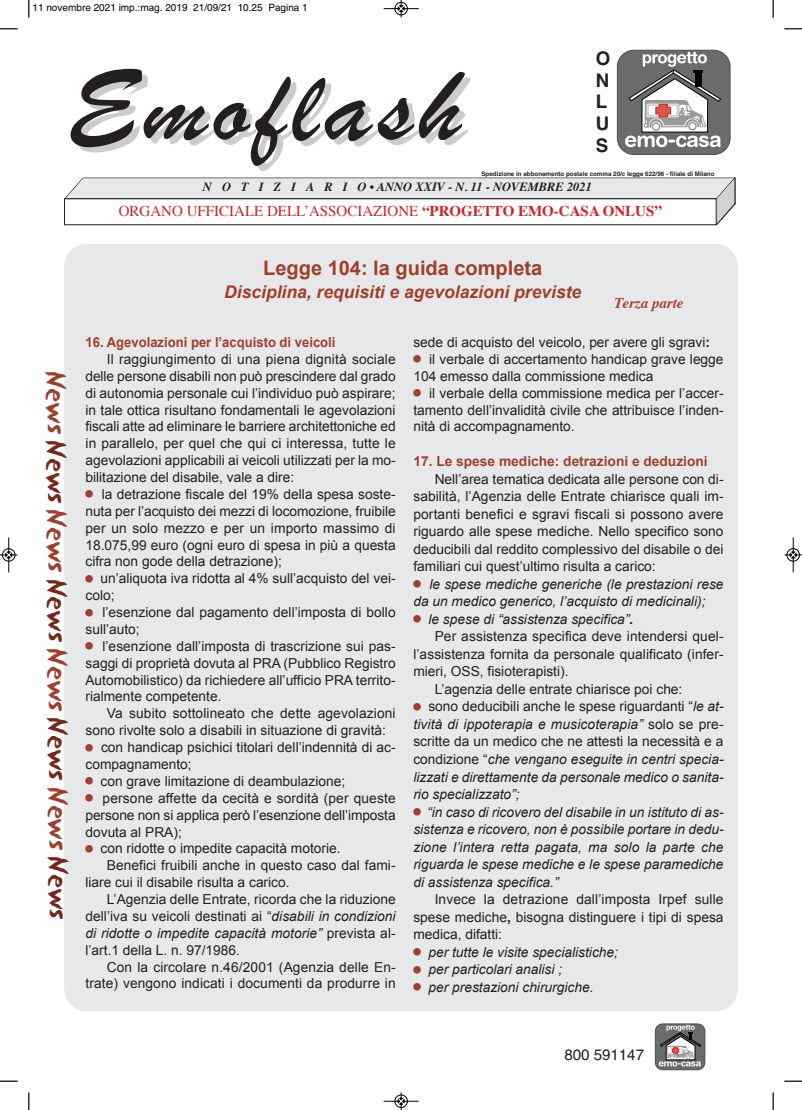
<style>
.page{position:relative;width:802px;height:1110px;background:#fff}
.page>*{position:absolute;margin:0;border:0;box-sizing:border-box;transform-origin:0 0}
.t1{font:105px "Brush Script";letter-spacing:.05em;color:#231f20;scale:1.1 1}
.t2{font:22.5px "Sand";letter-spacing:-.055em;color:#a13f2d}
.t3{font:700 20px "Arial";color:#a13f2d}
.t4{font:700 18.75px/21.8px "Helvetica";color:#231f20}
.t5{font:italic 700 17.5px "Arial";color:#a13f2d}
.t6{font:15.12px "Helvetica";color:#231f20}
.t7{font:15px "Times";color:#d1232a}
.t8{font:italic 700 15px "Times";color:#a13f2d}
.t9{font:13.75px/16.9px "Arial";color:#231f20;text-align:justify}
.t10{font:italic 13.75px/17.5px "Arial";color:#231f20;text-align:justify}
.t11{font:700 13.75px "Arial";color:#a13f2d}
.t12{font:700 13.75px "Arial";color:#a13f2d;scale:.95 1}
.t13{font:italic 700 12.5px "Times";color:#231f20}
.t14{font:10px "Helvetica";color:#000}
.t15{font:700 6.25px "Helvetica";color:#231f20}
.s1{font-weight:700}
.s2{color:#742817}
.s3{font-style:italic}
.s4{font-style:normal}
</style>
<div class="page">
<div style="left:64px;top:244px;width:673px;height:767px;background:#e7e8e9;border-radius:22px"></div>
<svg style="left:655px;top:1024px;width:50px;height:46px"></svg>
<div style="left:655px;top:1024px;width:50px;height:46px;border:1px solid #4d4d4d;border-radius:7px"></div>
<svg style="left:658px;top:1024px;width:43px;height:42px;background:#8c8988"></svg>
<div style="left:617px;top:50px;width:113px;height:105px;background:#6b6b6b;border-radius:17px"></div>
<div style="left:617px;top:50px;width:113px;height:105px;border:1px solid #4d4d4d;border-radius:17px"></div>
<svg style="left:625px;top:52px;width:96px;height:95px"></svg>
<svg style="left:64px;top:177px;width:672px;height:49px"></svg>
<div style="left:64px;top:198px;width:652px;height:27px;border:1px solid #231f20"></div>
<svg style="left:28px;top:0;width:2px;height:18px"></svg>
<svg style="left:0;top:28px;width:18px;height:2px"></svg>
<svg style="left:772px;top:0;width:2px;height:18px"></svg>
<svg style="left:784px;top:28px;width:18px;height:2px"></svg>
<svg style="left:28px;top:1092px;width:2px;height:18px"></svg>
<svg style="left:0;top:1081px;width:18px;height:1px"></svg>
<svg style="left:772px;top:1092px;width:2px;height:18px"></svg>
<svg style="left:784px;top:1081px;width:18px;height:1px"></svg>
<div style="left:394px;top:2px;width:14px;height:13px;border:1px solid #fff;border-radius:50%"></div>
<hr style="left:383px;top:8px;width:35px;height:1px;background:#000">
<div style="left:395px;top:2px;width:12px;height:13px;border:1px solid #000;border-radius:50%"></div>
<svg style="left:398px;top:0;width:6px;height:17px"></svg>
<div style="left:394px;top:1094px;width:14px;height:14px;border:1px solid #fff;border-radius:50%"></div>
<hr style="left:383px;top:1101px;width:35px;height:1px;background:#000">
<div style="left:395px;top:1095px;width:12px;height:13px;border:1px solid #000;border-radius:50%"></div>
<svg style="left:398px;top:1092px;width:6px;height:18px"></svg>
<div style="left:2px;top:548px;width:13px;height:14px;border:1px solid #fff;border-radius:50%"></div>
<hr style="left:9px;top:537px;width:1px;height:35px;background:#000">
<div style="left:2px;top:548px;width:13px;height:13px;border:1px solid #000;border-radius:50%"></div>
<svg style="left:0;top:552px;width:18px;height:6px"></svg>
<div style="left:786px;top:548px;width:13px;height:14px;border:1px solid #fff;border-radius:50%"></div>
<hr style="left:793px;top:537px;width:1px;height:35px;background:#000">
<div style="left:786px;top:548px;width:13px;height:13px;border:1px solid #000;border-radius:50%"></div>
<svg style="left:784px;top:552px;width:18px;height:6px"></svg>
<p class="t14" style="left:32px;top:4px;width:277px">11 novembre 2021 imp.:mag. 2019 21/09/21 10.25 Pagina 1</p>
<h1 class="t1" style="left:67px;top:46px;width:360px">Emoflash</h1>
<h3 class="t4" style="left:596px;top:49px;width:16px">O<br>N<br>L<br>U<br>S</h3>
<p class="t15" style="left:481px;top:172px;width:234px">Spedizione in abbonamento postale comma 20/c legge 622/96 - filiale di Milano</p>
<p class="t13" style="left:203px;top:182px;width:390px">N O T I Z I A R I O •ANNO XXIV - N. 11 - NOVembRe 2021</p>
<p class="t7" style="left:119px;top:205px;width:544px">ORGANO UFFICIALE DELL’ASSOCIAZIONE <span class="s1">“PROGETTO EMO-CASA ONLUS”</span></p>
<h2 class="t2" style="left:71px;top:371px;width:549px;rotate:90deg">News <span class="s2">News</span> News <span class="s2">News</span> News <span class="s2">News</span> News <span class="s2">News</span></h2>
<h3 class="t3" style="left:263px;top:257px;width:280px">Legge 104: la guida completa</h3>
<p class="t5" style="left:224px;top:282px;width:358px">Disciplina, requisiti e agevolazioni previste</p>
<p class="t8" style="left:614px;top:297px;width:71px">Terza parte</p>
<p class="t12" style="left:85px;top:335px;width:265px">16. Agevolazioni per l’acquisto di veicoli</p>
<p class="t9" style="left:85px;top:351px;width:312px;text-indent:21px">Il raggiungimento di una piena dignità sociale delle persone disabili non può prescindere dal grado di autonomia personale cui l’individuo può aspirare; in tale ottica risultano fondamentali le agevolazioni fiscali atte ad eliminare le barriere architettoniche ed in parallelo, per quel che qui ci interessa, tutte le agevolazioni applicabili ai veicoli utilizzati per la mo&shy;bilitazione del disabile, vale a dire:</p>
<p class="t9" style="left:85px;top:486px;width:312px"><sup>■</sup> la detrazione fiscale del 19% della spesa soste&shy;nuta per l’acquisto dei mezzi di locomozione, fruibile per un solo mezzo e per un importo massimo di 18.075,99 euro (ogni euro di spesa in più a questa cifra non gode della detrazione);</p>
<p class="t9" style="left:85px;top:570px;width:312px"><sup>■</sup> un’aliquota iva ridotta al 4% sull’acquisto del vei&shy;colo;</p>
<p class="t9" style="left:85px;top:604px;width:312px"><sup>■</sup> l’esenzione dal pagamento dell’imposta di bollo sull’auto;</p>
<p class="t9" style="left:85px;top:638px;width:312px"><sup>■</sup> l’esenzione dall’imposta di trascrizione sui pas&shy;saggi di proprietà dovuta al PRA (Pubblico Registro Automobilistico) da richiedere all’ufficio PRA territo&shy;rialmente competente.</p>
<p class="t9" style="left:85px;top:705px;width:312px;text-indent:21px">Va subito sottolineato che dette agevolazioni sono rivolte solo a disabili in situazione di gravità:</p>
<p class="t9" style="left:85px;top:739px;width:312px"><sup>■</sup> con handicap psichici titolari dell’indennità di ac&shy;compagnamento;</p>
<p class="t9" style="left:85px;top:773px;width:261px"><sup>■</sup> con grave limitazione di deambulazione;</p>
<p class="t9" style="left:85px;top:789px;width:312px"><sup>■</sup> persone affette da cecità e sordità (per queste persone non si applica però l’esenzione dell’imposta dovuta al PRA);</p>
<p class="t9" style="left:85px;top:840px;width:256px"><sup>■</sup> con ridotte o impedite capacità motorie.</p>
<p class="t9" style="left:107px;top:857px;width:290px">Benefici fruibili anche in questo caso dal fami-</p>
<p class="t9" style="left:85px;top:874px;width:206px">liare cui il disabile risulta a carico.</p>
<p class="t9" style="left:107px;top:891px;width:290px">L’Agenzia delle Entrate, ricorda che la riduzione</p>
<p class="t9" style="left:85px;top:908px;width:312px">dell’iva su veicoli destinati ai “<span class="s3">disabili in condizioni</span></p>
<p class="t10" style="left:85px;top:924px;width:312px">di ridotte o impedite capacità motorie” <span class="s4">prevista al-</span></p>
<p class="t9" style="left:85px;top:941px;width:156px">l’art.1 della L. n. 97/1986.</p>
<p class="t9" style="left:107px;top:958px;width:290px">Con la circolare n.46/2001 (Agenzia delle En-</p>
<p class="t9" style="left:85px;top:975px;width:312px">trate) vengono indicati i documenti da produrre in</p>
<p class="t9" style="left:413px;top:334px;width:298px">sede di acquisto del veicolo, per avere gli sgravi<span class="s1">:</span></p>
<p class="t9" style="left:413px;top:351px;width:312px"><sup>■</sup> il verbale di accertamento handicap grave legge<br>104 emesso dalla commissione medica</p>
<p class="t9" style="left:413px;top:384px;width:312px"><sup>■</sup> il verbale della commissione medica per l’accer&shy;tamento dell’invalidità civile che attribuisce l’inden&shy;nità di accompagnamento.</p>
<p class="t11" style="left:413px;top:454px;width:296px">17. Le spese mediche: detrazioni e deduzioni</p>
<p class="t9" style="left:413px;top:470px;width:312px;line-height:17.5px;text-indent:21px">Nell’area tematica dedicata alle persone con di&shy;sabilità, l’Agenzia delle Entrate chiarisce quali im&shy;portanti benefici e sgravi fiscali si possono avere riguardo alle spese mediche. Nello specifico sono deducibili dal reddito complessivo del disabile o dei familiari cui quest’ultimo risulta a carico:</p>
<p class="t10" style="left:413px;top:575px;width:312px"><sup>■</sup> le spese mediche generiche (le prestazioni rese da un medico generico, l’acquisto di medicinali);</p>
<p class="t10" style="left:413px;top:610px;width:221px"><sup>■</sup> le spese di “assistenza specifica”<span class="s1">.</span></p>
<p class="t9" style="left:434px;top:628px;width:290px">Per assistenza specifica deve intendersi quel-</p>
<p class="t9" style="left:413px;top:646px;width:312px">l’assistenza fornita da personale qualificato (infer-</p>
<p class="t9" style="left:413px;top:663px;width:157px">mieri, OSS, fisioterapisti).</p>
<p class="t9" style="left:434px;top:681px;width:249px">L’agenzia delle entrate chiarisce poi che:</p>
<p class="t10" style="left:413px;top:698px;width:312px"><sup>■</sup> <span class="s4">sono deducibili anche le spese riguardanti “</span>le at&shy;tività di ippoterapia e musicoterapia” <span class="s4">solo se pre&shy;scritte da un medico che ne attesti la necessità e a condizione “</span>che vengano eseguite in centri specia&shy;lizzati e direttamente da personale medico o sanita&shy;rio specializzato”;</p>
<p class="t10" style="left:413px;top:803px;width:312px"><sup>■</sup> “in caso di ricovero del disabile in un istituto di as&shy;sistenza e ricovero, non è possibile portare in dedu&shy;zione l’intera retta pagata, ma solo la parte che riguarda le spese mediche e le spese paramediche di assistenza specifica.”</p>
<p class="t9" style="left:413px;top:890px;width:312px;line-height:17.5px;text-indent:21px">Invece la detrazione dall’imposta Irpef sulle spese mediche<span class="s1">,</span> bisogna distinguere i tipi di spesa medica, difatti:</p>
<p class="t10" style="left:413px;top:943px;width:206px"><sup>■</sup> per tutte le visite specialistiche;</p>
<p class="t10" style="left:413px;top:960px;width:150px"><sup>■</sup> per particolari analisi ;</p>
<p class="t10" style="left:413px;top:978px;width:182px"><sup>■</sup> per prestazioni chirurgiche.</p>
<p class="t6" style="left:564px;top:1049px;width:81px">800 591147</p>
</div>
